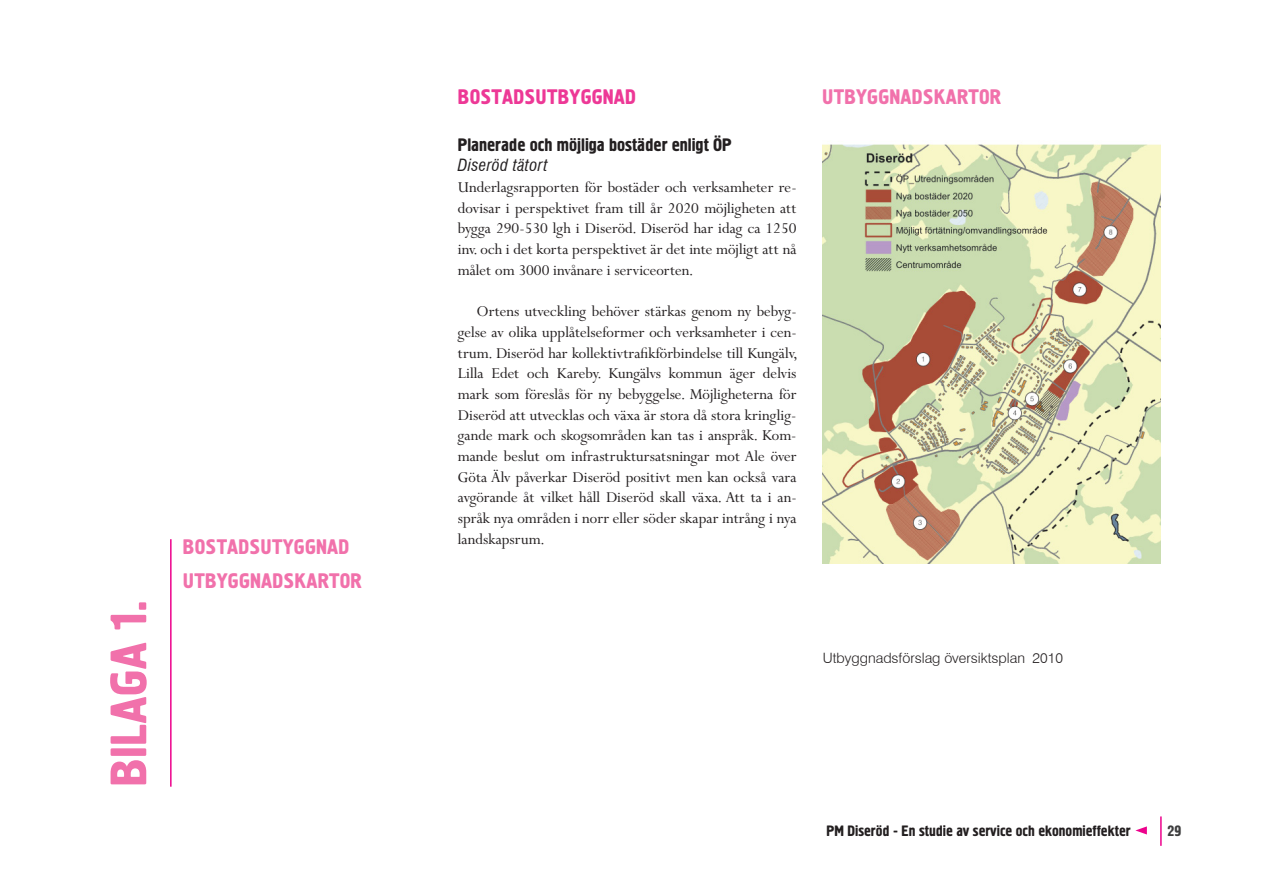
<style>
.page{position:relative;width:1263px;height:893px;background:#fff}
.page>*{position:absolute;margin:0;border:0;box-sizing:border-box;transform-origin:0 0}
.t1{font:51px "Hermes";letter-spacing:.01em;color:#f171ab}
.t2{font:21px/33.8px "Hermes";letter-spacing:.01em;color:#f171ab}
.t3{font:21px "Hermes";letter-spacing:.01em;color:#ed3896}
.t4{font:18px "Hermes";color:#231f20}
.t5{font:16.95px/20.7px "Perpetua MT Std";color:#231f20;text-align:justify}
.t6{font:italic condensed 16.5px "Swiss 721 BT";letter-spacing:.015em;color:#231f20}
.t7{font:15px "Hermes";color:#231f20}
.t8{font:15px "Hermes";color:#3e3e3f}
.t9{font:300 14.25px "Swiss 721 BT";color:#231f20}
</style>
<div class="page">
<hr style="left:1160px;top:816px;width:2px;height:30px;background:#ed028c">
<svg style="left:1135px;top:826px;width:12px;height:8px"></svg>
<hr style="left:170px;top:539px;width:2px;height:248px;background:#ed028c">
<img style="left:822px;top:144px;width:338px;height:419px">
<h1 class="t1" style="left:96px;top:786px;width:188px;rotate:-90deg">Bilaga 1.</h1>
<p class="t2" style="left:183px;top:530px;width:180px">Bostadsutyggnad<br>Utbyggnadskartor</p>
<p class="t3" style="left:458px;top:83px;width:178px">Bostadsutbyggnad</p>
<p class="t4" style="left:458px;top:134px;width:275px">Planerade och möjliga bostäder enligt ÖP</p>
<p class="t6" style="left:458px;top:155px;width:91px">Diseröd tätort</p>
<p class="t5" style="left:458px;top:177px;width:340px">Underlagsrapporten för bostäder och verksamheter re&shy;dovisar i perspektivet fram till år 2020 möjligheten att bygga 290-530 lgh i Diseröd. Diseröd har idag ca 1250 inv. och i det korta perspektivet är det inte möjligt att nå målet om 3000 invånare i serviceorten.</p>
<p class="t5" style="left:458px;top:302px;width:341px;text-indent:19px">Ortens utveckling behöver stärkas genom ny bebyg&shy;gelse av olika upplåtelseformer och verksamheter i cen&shy;trum. Diseröd har kollektivtrafikförbindelse till Kungälv, Lilla Edet och Kareby. Kungälvs kommun äger delvis mark som föreslås för ny bebyggelse. Möjligheterna för Diseröd att utvecklas och växa är stora då stora kringlig&shy;gande mark och skogsområden kan tas i anspråk. Kom&shy;mande beslut om infrastruktursatsningar mot Ale över Göta Älv påverkar Diseröd positivt men kan också vara avgörande åt vilket håll Diseröd skall växa. Att ta i an&shy;språk nya områden i norr eller söder skapar intrång i nya landskapsrum.</p>
<p class="t2" style="left:822px;top:80px;width:180px">Utbyggnadskartor</p>
<p class="t9" style="left:823px;top:649px;width:242px">Utbyggnadsförslag översiktsplan 2010</p>
<p class="t7" style="left:826px;top:821px;width:306px">PM Diseröd - En studie av service och ekonomieffekter</p>
<p class="t8" style="left:1167px;top:822px;width:15px">29</p>
</div>
